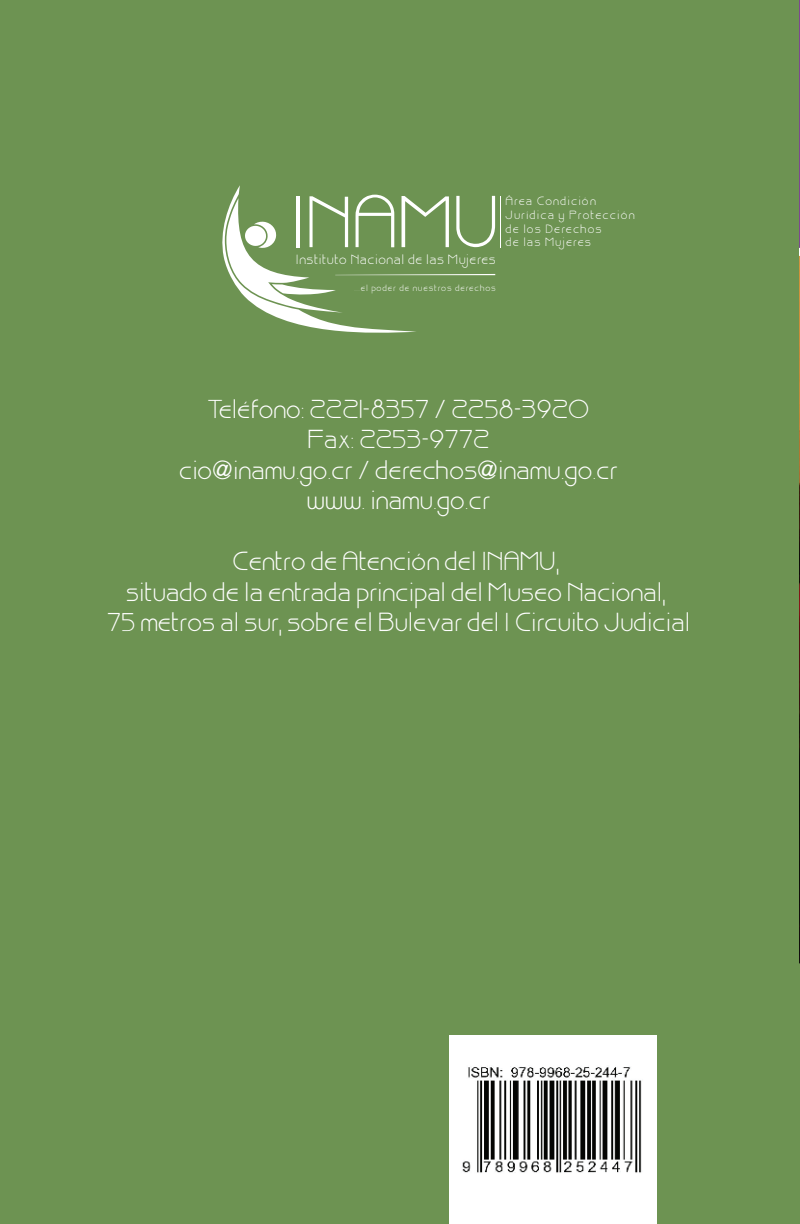
<style>
.page{position:relative;width:800px;height:1224px;background:#fff}
.page>*{position:absolute;margin:0;border:0;box-sizing:border-box;transform-origin:0 0}
.t1{font:71.4px "Brisk";color:#fff}
.t2{font:25.4px/30.4px "Brisk";color:#fff;text-align:center}
.t3{font:13px "Brisk";letter-spacing:.05em;color:#fff}
.t4{font:11.6px/14px "Brisk";letter-spacing:.1em;color:#fff}
.t5{font:8.6px "Brisk";letter-spacing:.1em;color:#fff}
</style>
<div class="page">
<svg style="left:798px;top:960px;width:1px;height:264px"></svg>
<svg style="left:798px;top:0;width:1px;height:466px"></svg>
<div style="left:0;top:0;width:798px;height:1224px;background:#6d9352"></div>
<div style="left:449px;top:1036px;width:207px;height:188px;background:#fff"></div>
<img style="left:462px;top:1067px;width:180px;height:106px">
<hr style="left:500px;top:196px;width:1px;height:51px;background:#fff">
<svg style="left:222px;top:185px;width:273px;height:148px"></svg>
<h1 class="t1" style="left:290px;top:184px;width:210px">INAMU</h1>
<p class="t3" style="left:296px;top:253px;width:201px">Instituto Nacional de las Mujeres</p>
<p class="t5" style="left:354px;top:283px;width:143px">...el poder de nuestros derechos</p>
<p class="t4" style="left:505px;top:194px;width:131px">Área Condición<br>Jurídica y Protección de los Derechos<br>de las Mujeres</p>
<p class="t2" style="left:179px;top:395px;width:440px">Teléfono: 2221-8357 / 2258-3920<br>Fax: 2253-9772<br>cio@inamu.go.cr / derechos@inamu.go.cr www. inamu.go.cr</p>
<p class="t2" style="left:107px;top:548px;width:584px">Centro de Atención del INAMU,<br>situado de la entrada principal del Museo Nacional,<br>75 metros al sur, sobre el Bulevar del I Circuito Judicial</p>
</div>
